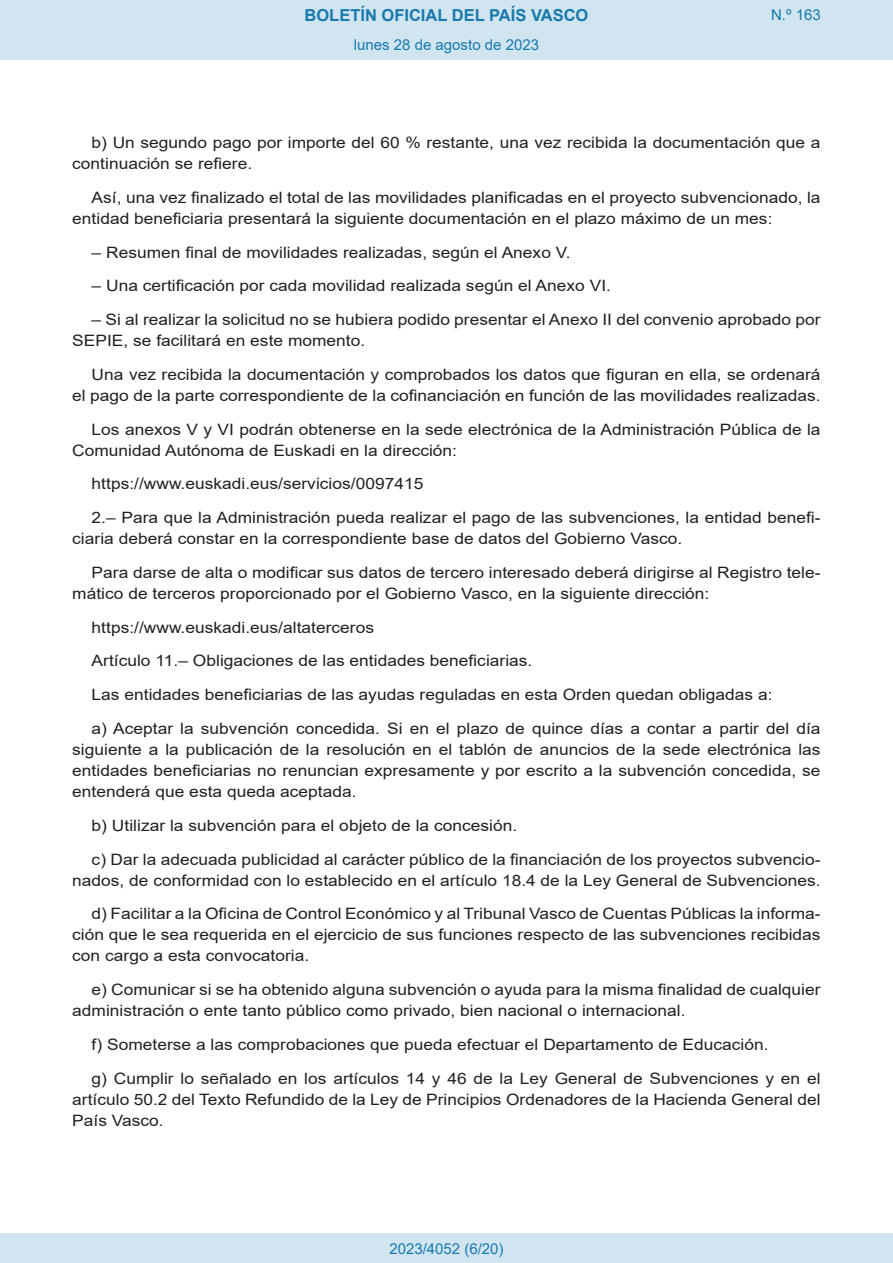
<style>
.page{position:relative;width:893px;height:1263px;background:#fff}
.page>*{position:absolute;margin:0;border:0;box-sizing:border-box;transform-origin:0 0}
.t1{font:700 16.5px "Arial";color:#1879ad}
.BOPVDetalle{font:15.6px/21px "Arial";color:#231f20;scale:1.11 1}
.Paginacion_Centro{font:15px "Arial";color:#1879ad}
</style>
<div class="page">
<div style="left:0;top:0;width:893px;height:60px;background:#d0e5f0"></div>
<div style="left:0;top:1233px;width:893px;height:30px;background:#d0e5f0"></div>
<p class="t1" style="left:305px;top:3px;width:285px">BOLETÍN OFICIAL DEL PAÍS VASCO</p>
<p class="Paginacion_Centro" style="left:354px;top:35px;width:187px">lunes 28 de agosto de 2023</p>
<p class="Paginacion_Centro" style="left:771px;top:5px;width:51px">N.º 163</p>
<p class="BOPVDetalle" style="left:72px;top:132px;width:676px;text-indent:19px">b) Un segundo pago por importe del 60 % restante, una vez recibida la documentación que a continuación se refiere.</p>
<p class="BOPVDetalle" style="left:72px;top:187px;width:676px;text-indent:19px">Así, una vez finalizado el total de las movilidades planificadas en el proyecto subvencionado, la entidad beneficiaria presentará la siguiente documentación en el plazo máximo de un mes:</p>
<p class="BOPVDetalle" style="left:92px;top:242px;width:433px">– Resumen final de movilidades realizadas, según el Anexo V.</p>
<p class="BOPVDetalle" style="left:92px;top:275px;width:469px">– Una certificación por cada movilidad realizada según el Anexo VI.</p>
<p class="BOPVDetalle" style="left:72px;top:309px;width:676px;text-indent:19px">– Si al realizar la solicitud no se hubiera podido presentar el Anexo II del convenio aprobado por<br>SEPIE, se facilitará en este momento.</p>
<p class="BOPVDetalle" style="left:72px;top:364px;width:676px;text-align:right">Una vez recibida la documentación y comprobados los datos que figuran en ella, se ordenará<br>el pago de la parte correspondiente de la cofinanciación en función de las movilidades realizadas.</p>
<p class="BOPVDetalle" style="left:72px;top:419px;width:676px;text-indent:19px">Los anexos V y VI podrán obtenerse en la sede electrónica de la Administración Pública de la<br>Comunidad Autónoma de Euskadi en la dirección:</p>
<p class="BOPVDetalle" style="left:92px;top:473px;width:300px">https://www.euskadi.eus/servicios/0097415</p>
<p class="BOPVDetalle" style="left:72px;top:507px;width:676px;text-indent:19px">2.– Para que la Administración pueda realizar el pago de las subvenciones, la entidad benefi&shy;ciaria deberá constar en la correspondiente base de datos del Gobierno Vasco.</p>
<p class="BOPVDetalle" style="left:72px;top:562px;width:676px;text-indent:19px">Para darse de alta o modificar sus datos de tercero interesado deberá dirigirse al Registro tele&shy;mático de terceros proporcionado por el Gobierno Vasco, en la siguiente dirección:</p>
<p class="BOPVDetalle" style="left:92px;top:617px;width:256px">https://www.euskadi.eus/altaterceros</p>
<p class="BOPVDetalle" style="left:92px;top:650px;width:399px">Artículo 11.– Obligaciones de las entidades beneficiarias.</p>
<p class="BOPVDetalle" style="left:92px;top:684px;width:615px">Las entidades beneficiarias de las ayudas reguladas en esta Orden quedan obligadas a:</p>
<p class="BOPVDetalle" style="left:72px;top:718px;width:676px;text-align:justify;text-indent:19px">a) Aceptar la subvención concedida. Si en el plazo de quince días a contar a partir del día siguiente a la publicación de la resolución en el tablón de anuncios de la sede electrónica las entidades beneficiarias no renuncian expresamente y por escrito a la subvención concedida, se entenderá que esta queda aceptada.</p>
<p class="BOPVDetalle" style="left:92px;top:815px;width:385px">b) Utilizar la subvención para el objeto de la concesión.</p>
<p class="BOPVDetalle" style="left:72px;top:848px;width:676px;text-align:right">c) Dar la adecuada publicidad al carácter público de la financiación de los proyectos subvencio&shy;nados, de conformidad con lo establecido en el artículo 18.4 de la Ley General de Subvenciones.</p>
<p class="BOPVDetalle" style="left:72px;top:903px;width:676px;text-align:justify;text-indent:19px">d) Facilitar a la Oficina de Control Económico y al Tribunal Vasco de Cuentas Públicas la informa&shy;ción que le sea requerida en el ejercicio de sus funciones respecto de las subvenciones recibidas con cargo a esta convocatoria.</p>
<p class="BOPVDetalle" style="left:72px;top:979px;width:676px;text-indent:19px">e) Comunicar si se ha obtenido alguna subvención o ayuda para la misma finalidad de cualquier administración o ente tanto público como privado, bien nacional o internacional.</p>
<p class="BOPVDetalle" style="left:92px;top:1034px;width:611px">f) Someterse a las comprobaciones que pueda efectuar el Departamento de Educación.</p>
<p class="BOPVDetalle" style="left:72px;top:1067px;width:676px;text-align:justify;text-indent:19px">g) Cumplir lo señalado en los artículos 14 y 46 de la Ley General de Subvenciones y en el artículo 50.2 del Texto Refundido de la Ley de Principios Ordenadores de la Hacienda General del País Vasco.</p>
<p class="Paginacion_Centro" style="left:389px;top:1238px;width:116px">2023/4052 (6/20)</p>
</div>
